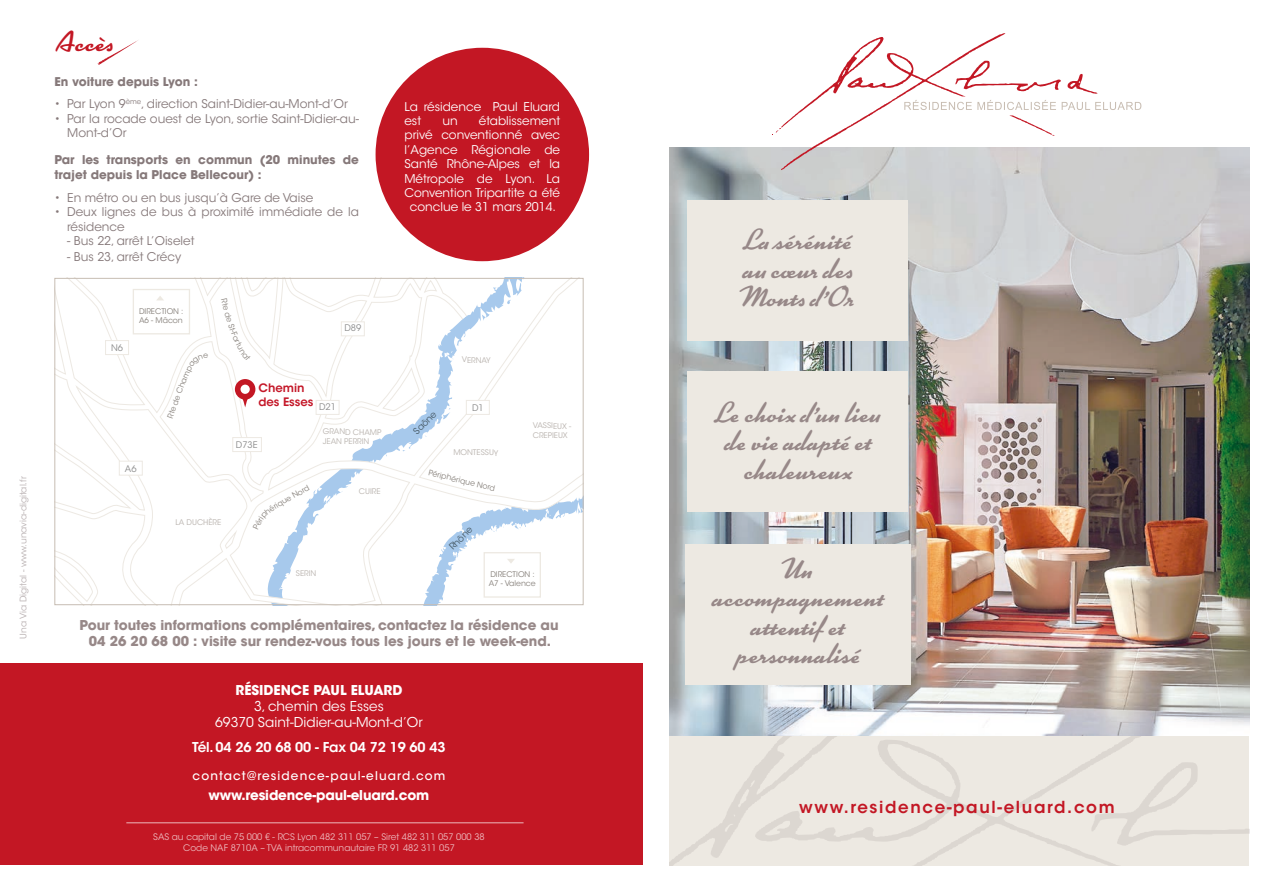
<style>
.page{position:relative;width:1276px;height:893px;background:#fff}
.page>*{position:absolute;margin:0;border:0;box-sizing:border-box;transform-origin:0 0}
.t1{font:28.5px/28.5px "Kinescope";letter-spacing:.05em;color:#978888;text-align:center}
.t2{font:28.5px "Kinescope";color:#c31724}
.t3{font:600 16.5px "ITC Avant Garde Std";letter-spacing:.1em;color:#c31724}
.t4{font:700 13.5px/16.2px "ITC Avant Garde Std";color:#978888;text-align:center}
.t5{font:700 13.5px "ITC Avant Garde Std";letter-spacing:-.01em;color:#fff}
.t6{font:13.5px "ITC Avant Garde Std";color:#fff}
.t7{font:600 13.5px "ITC Avant Garde Std";letter-spacing:-.01em;color:#fff}
.t8{font:12px/14.4px "ITC Avant Garde Std";color:#86797a}
.t9{font:12px/14.4px "ITC Avant Garde Std";color:#fff}
.t10{font:700 12px/14.4px "ITC Avant Garde Std";color:#86797a}
.t11{font:500 12px "ITC Avant Garde Std";letter-spacing:.095em;color:#fff}
.t12{font:600 11.55px/14px "ITC Avant Garde Std";letter-spacing:-.005em;color:#c41728}
.t13{font:9px/10.8px "ITC Avant Garde Std";color:#fff;text-align:center}
.t14{font:9px "ITC Avant Garde Std";color:#bab2b3}
.t15{font:9px "ITC Avant Garde Std";color:#8e8e8e}
.t16{font:9px "ITC Avant Garde Std";color:#445661}
.t17{font:7.8px/9.3px "ITC Avant Garde Std";letter-spacing:-.005em;color:#bab4af}
.t18{font:7.8px/9.3px "ITC Avant Garde Std";letter-spacing:-.005em;color:#87817b}
</style>
<div class="page">
<svg style="left:669px;top:736px;width:577px;height:129px;background:#eae6df"></svg>
<img style="left:669px;top:147px;width:580px;height:589px">
<svg style="left:772px;top:33px;width:369px;height:137px"></svg>
<div style="left:0;top:663px;width:642px;height:202px;background:#c31724"></div>
<hr style="left:126px;top:823px;width:397px;height:1px;background:#fff">
<svg style="left:56px;top:280px;width:521px;height:323px"></svg>
<svg style="left:235px;top:379px;width:20px;height:28px"></svg>
<div style="left:106px;top:341px;width:23px;height:14px;background:#fff"></div>
<div style="left:105px;top:340px;width:24px;height:15px;border:1px solid #ede9e3"></div>
<div style="left:119px;top:461px;width:23px;height:14px;background:#fff"></div>
<div style="left:119px;top:461px;width:24px;height:14px;border:1px solid #ede9e3"></div>
<div style="left:233px;top:438px;width:28px;height:14px;background:#fff"></div>
<div style="left:232px;top:437px;width:30px;height:15px;border:1px solid #ede9e3"></div>
<div style="left:341px;top:322px;width:23px;height:14px;background:#fff"></div>
<div style="left:341px;top:321px;width:24px;height:15px;border:1px solid #ede9e3"></div>
<div style="left:316px;top:400px;width:23px;height:14px;background:#fff"></div>
<div style="left:316px;top:400px;width:23px;height:15px;border:1px solid #ede9e3"></div>
<div style="left:466px;top:400px;width:23px;height:14px;background:#fff"></div>
<div style="left:466px;top:400px;width:24px;height:15px;border:1px solid #ede9e3"></div>
<div style="left:133px;top:289px;width:57px;height:45px;border:1px solid #ede9e2"></div>
<svg style="left:156px;top:296px;width:8px;height:4px"></svg>
<div style="left:359px;top:435px;width:14px;height:14px;background:#fff;border-radius:50%"></div>
<svg style="left:415px;top:450px;width:166px;height:153px"></svg>
<div style="left:687px;top:201px;width:220px;height:140px;background:#ede9e2"></div>
<div style="left:687px;top:371px;width:220px;height:141px;background:#ede9e2"></div>
<div style="left:685px;top:544px;width:225px;height:141px;background:#ede9e2"></div>
<svg style="left:97px;top:40px;width:41px;height:25px"></svg>
<div style="left:375px;top:48px;width:214px;height:213px;background:#c31724;border-radius:50%"></div>
<svg style="left:253px;top:496px;width:39px;height:33px"></svg>
<svg style="left:167px;top:354px;width:41px;height:64px"></svg>
<svg style="left:221px;top:299px;width:30px;height:62px"></svg>
<p class="t14" style="left:18px;top:638px;width:164px;rotate:-90deg">Una Via Digital - www.unavia-digital.fr</p>
<p class="t2" style="left:55px;top:24px;width:59px">Accès</p>
<p class="t10" style="left:54px;top:74px;width:145px">En voiture depuis Lyon :</p>
<p class="t8" style="left:54px;top:97px;width:295px">• Par Lyon 9<sup>ème</sup>, direction Saint-Didier-au-Mont-d’Or</p>
<p class="t8" style="left:67px;top:111px;width:293px;text-indent:-13px">• Par la rocade ouest de Lyon, sortie Saint-Didier-au-<br>Mont-d’Or</p>
<p class="t10" style="left:54px;top:153px;width:306px">Par les transports en commun (20 minutes de trajet depuis la Place Bellecour) :</p>
<p class="t8" style="left:54px;top:190px;width:260px">• En métro ou en bus jusqu’à Gare de Vaise</p>
<p class="t8" style="left:67px;top:205px;width:293px;text-indent:-13px">• Deux lignes de bus à proximité immédiate de la résidence</p>
<p class="t8" style="left:67px;top:234px;width:129px">- Bus 22, arrêt L’Oiselet</p>
<p class="t8" style="left:67px;top:250px;width:115px">- Bus 23, arrêt Crécy</p>
<p class="t15" style="left:111px;top:342px;width:13px">N6</p>
<p class="t18" style="left:139px;top:306px;width:46px">DIRECTION :<br>A6 - Mâcon</p>
<p class="t15" style="left:344px;top:323px;width:18px">D89</p>
<p class="t9" style="left:404px;top:99px;width:157px">La résidence Paul Eluard est</p>
<p class="t9" style="left:442px;top:114px;width:17px">un</p>
<p class="t9" style="left:479px;top:114px;width:83px">établissement</p>
<p class="t9" style="left:404px;top:128px;width:157px">privé conventionné avec</p>
<p class="t9" style="left:404px;top:142px;width:157px">l’Agence Régionale de</p>
<p class="t9" style="left:404px;top:157px;width:157px">Santé Rhône-Alpes et la</p>
<p class="t9" style="left:404px;top:171px;width:157px">Métropole de Lyon. La</p>
<p class="t9" style="left:404px;top:186px;width:157px">Convention Tripartite a été</p>
<p class="t9" style="left:410px;top:200px;width:148px">conclue le 31 mars 2014.</p>
<p class="t17" style="left:462px;top:355px;width:31px">VERNAY</p>
<p class="t15" style="left:125px;top:463px;width:13px">A6</p>
<p class="t17" style="left:175px;top:517px;width:48px">LA DUCHÈRE</p>
<p class="t12" style="left:258px;top:381px;width:57px">Chemin des Esses</p>
<p class="t15" style="left:319px;top:401px;width:18px">D21</p>
<p class="t15" style="left:472px;top:402px;width:13px">D1</p>
<p class="t16" style="left:411px;top:429px;width:30px;rotate:-45deg">Saône</p>
<p class="t17" style="left:323px;top:427px;width:60px">GRAND CHAMP<br>JEAN PERRIN</p>
<p class="t15" style="left:236px;top:439px;width:23px">D73E</p>
<p class="t17" style="left:453px;top:448px;width:47px">MONTESSUY</p>
<p class="t18" style="left:290px;top:492px;width:20px;rotate:-29deg">Nord</p>
<p class="t17" style="left:359px;top:487px;width:23px">CUIRE</p>
<p class="t18" style="left:430px;top:468px;width:70px;rotate:13deg">Périphérique Nord</p>
<p class="t16" style="left:447px;top:544px;width:30px;rotate:-45deg">Rhône</p>
<p class="t17" style="left:533px;top:421px;width:40px">VASSIEUX -<br>CREPIEUX</p>
<p class="t17" style="left:296px;top:569px;width:22px">SERIN</p>
<p class="t18" style="left:489px;top:570px;width:48px">DIRECTION :<br>A7 - Valence</p>
<p class="t4" style="left:79px;top:616px;width:481px">Pour toutes informations complémentaires, contactez la résidence au<br>04 26 20 68 00 : visite sur rendez-vous tous les jours et le week-end.</p>
<p class="t5" style="left:235px;top:681px;width:168px">RÉSIDENCE PAUL ELUARD</p>
<p class="t6" style="left:254px;top:698px;width:131px">3, chemin des Esses</p>
<p class="t6" style="left:215px;top:714px;width:209px">69370 Saint-Didier-au-Mont-d’Or</p>
<p class="t7" style="left:192px;top:738px;width:255px">Tél. 04 26 20 68 00 - Fax 04 72 19 60 43</p>
<p class="t11" style="left:193px;top:768px;width:254px">contact@residence-paul-eluard.com</p>
<p class="t5" style="left:209px;top:787px;width:222px">www.residence-paul-eluard.com</p>
<p class="t13" style="left:153px;top:832px;width:333px">SAS au capital de 75 000 € - RCS Lyon 482 311 057 – Siret 482 311 057 000 38<br>Code NAF 8710A – TVA intracommunautaire FR 91 482 311 057</p>
<p class="t1" style="left:741px;top:226px;width:113px;text-align:justify">La sérénité au cœur des Monts d’Or</p>
<p class="t1" style="left:715px;top:398px;width:166px">Le choix d’un lieu de vie adapté et chaleureux</p>
<p class="t1" style="left:712px;top:554px;width:173px">Un accompagnement attentif et personnalisé</p>
<p class="t3" style="left:799px;top:796px;width:317px">www.residence-paul-eluard.com</p>
</div>
